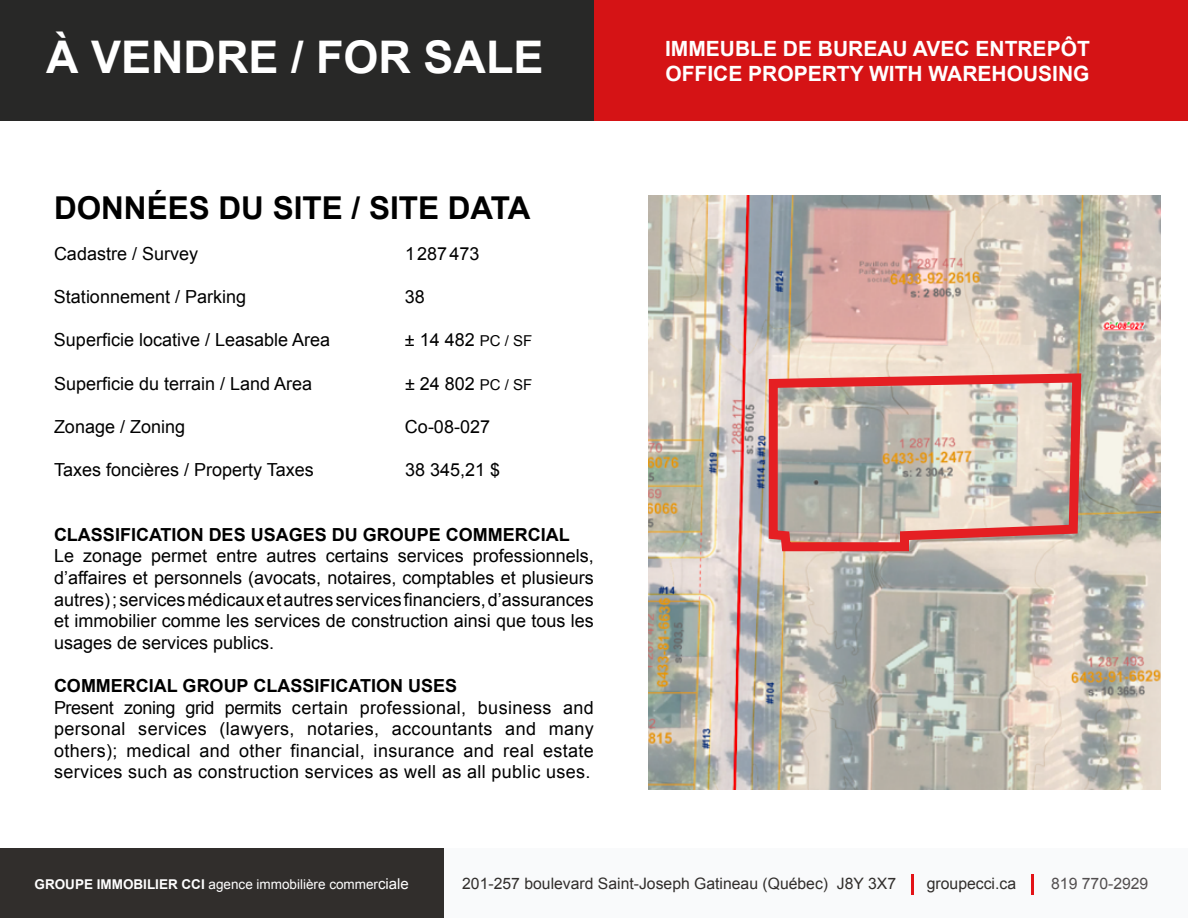
<style>
.page{position:relative;width:1188px;height:918px;background:#fff}
.page>*{position:absolute;margin:0;border:0;box-sizing:border-box;transform-origin:0 0}
.t1{font:700 45px "Arial";color:#fff}
.t2{font:700 31.5px "Arial";color:#000}
.t3{font:700 21px/25.2px "Arial";color:#fff}
.t4{font:18px/21.6px "Arial";color:#000;text-align:justify}
.t5{font:700 18px "Arial";color:#000}
.t6{font:15.75px "Arial";color:#312e2c}
.t7{font:15.75px "Arial";color:#524e4f}
.t8{font:13.5px "Arial";color:#fff}
.s1{font-size:15px}
.s2{font-weight:700}
</style>
<div class="page">
<div style="left:0;top:849px;width:1188px;height:69px;background:#312e2c"></div>
<div style="left:444px;top:849px;width:744px;height:69px;background:#f9fafb"></div>
<hr style="left:912px;top:874px;width:2px;height:21px;background:#e31317">
<hr style="left:1032px;top:874px;width:2px;height:21px;background:#e31317">
<img style="left:648px;top:196px;width:513px;height:594px">
<div style="left:540px;top:0;width:648px;height:121px;background:#d51315"></div>
<div style="left:0;top:0;width:594px;height:121px;background:#282827"></div>
<svg style="left:764px;top:369px;width:322px;height:187px;background:#caaaa1"></svg>
<h1 class="t1" style="left:46px;top:28px;width:499px">À VENDRE / FOR SALE</h1>
<p class="t3" style="left:665px;top:37px;width:426px">IMMEUBLE DE BUREAU AVEC ENTREPÔT<br>OFFICE PROPERTY WITH WAREHOUSING</p>
<h2 class="t2" style="left:54px;top:187px;width:478px">DONNÉES DU SITE / SITE DATA</h2>
<p class="t4" style="left:54px;top:243px;width:146px">Cadastre / Survey</p>
<p class="t4" style="left:405px;top:243px;width:76px">1287473</p>
<p class="t4" style="left:54px;top:286px;width:194px">Stationnement / Parking</p>
<p class="t4" style="left:405px;top:286px;width:22px">38</p>
<p class="t4" style="left:54px;top:330px;width:278px">Superficie locative / Leasable Area</p>
<p class="t4" style="left:405px;top:330px;width:129px">± 14 482 <span class="s1">PC / SF</span></p>
<p class="t4" style="left:54px;top:373px;width:260px">Superficie du terrain / Land Area</p>
<p class="t4" style="left:405px;top:373px;width:129px">± 24 802 <span class="s1">PC / SF</span></p>
<p class="t4" style="left:54px;top:416px;width:133px">Zonage / Zoning</p>
<p class="t4" style="left:405px;top:416px;width:87px">Co-08-027</p>
<p class="t4" style="left:54px;top:459px;width:261px">Taxes foncières / Property Taxes</p>
<p class="t4" style="left:405px;top:459px;width:97px">38 345,21 $</p>
<p class="t5" style="left:54px;top:523px;width:517px">CLASSIFICATION DES USAGES DU GROUPE COMMERCIAL</p>
<p class="t4" style="left:54px;top:546px;width:541px">Le zonage permet entre autres certains services professionnels, d’affaires et personnels (avocats, notaires, comptables et plusieurs autres); services médicaux et autres services financiers, d’assurances et immobilier comme les services de construction ainsi que tous les usages de services publics.</p>
<p class="t5" style="left:54px;top:674px;width:405px">COMMERCIAL GROUP CLASSIFICATION USES</p>
<p class="t4" style="left:54px;top:697px;width:541px">Present zoning grid permits certain professional, business and personal services (lawyers, notaries, accountants and many others); medical and other financial, insurance and real estate services such as construction services as well as all public uses.</p>
<p class="t8" style="left:35px;top:876px;width:376px"><span class="s2">GROUPE IMMOBILIER CCI</span> agence immobilière commer<span class="s1">ciale</span></p>
<p class="t6" style="left:462px;top:873px;width:435px">201-257 boulevard Saint-Joseph Gatineau (Québec) J8Y 3X7</p>
<p class="t6" style="left:927px;top:873px;width:91px">groupecci.ca</p>
<p class="t7" style="left:1051px;top:873px;width:99px">819 770-2929</p>
</div>
